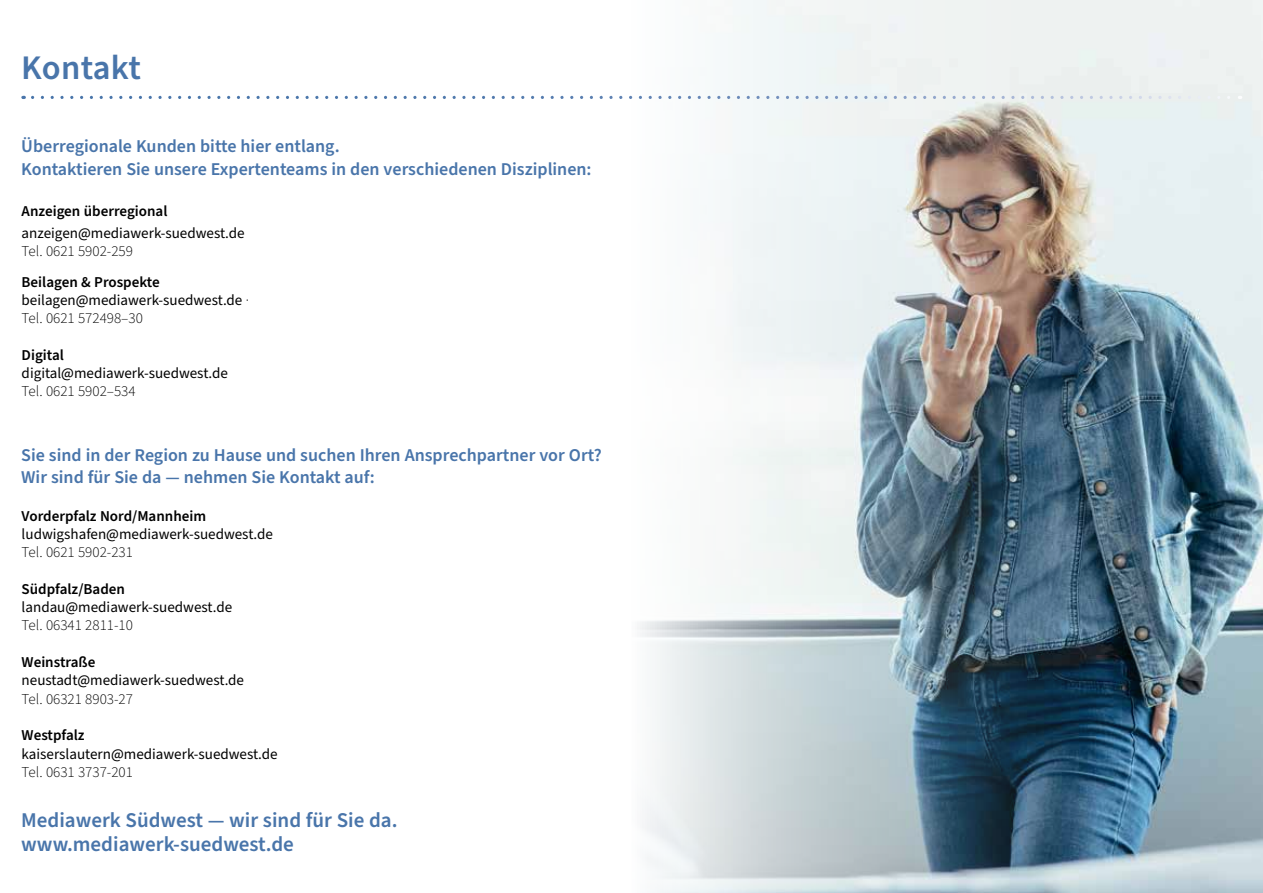
<style>
.page{position:relative;width:1263px;height:893px;background:#fff}
.page>*{position:absolute;margin:0;border:0;box-sizing:border-box;transform-origin:0 0}
.t1{font:600 34.5px "Source Sans Pro";letter-spacing:.005em;color:#4975aa}
.t2{font:600 21px/24px "Source Sans Pro";color:#4975aa}
.t3{font:600 18px/22.5px "Source Sans Pro";color:#4975aa}
.t4{font:15.15px/18.3px "Source Sans Pro";color:#000}
.t5{font:300 15.15px "Source Sans Pro";color:#000}
.t6{font:600 15.15px "Source Sans Pro";color:#000}
.s1{font-weight:600}
.s2{font-weight:300}
</style>
<div class="page">
<img style="left:637px;top:0;width:626px;height:893px">
<svg style="left:33px;top:96px;width:1207px;height:3px"></svg>
<h1 class="t1" style="left:21px;top:45px;width:121px">Kontakt</h1>
<p class="t3" style="left:21px;top:136px;width:572px">Überregionale Kunden bitte hier entlang.<br>Kontaktieren Sie unsere Expertenteams in den verschiedenen Disziplinen:</p>
<p class="t6" style="left:22px;top:201px;width:147px">Anzeigen überregional</p>
<p class="t4" style="left:22px;top:224px;width:225px">anzeigen@mediawerk-suedwest.de</p>
<p class="t5" style="left:22px;top:241px;width:113px">Tel. 0621 5902-259</p>
<p class="t4" style="left:22px;top:273px;width:229px"><span class="s1">Beilagen &amp; Prospekte </span>beilagen@mediawerk-suedwest.de <span class="s2">·<br>Tel. 0621 572498–30</span></p>
<p class="t6" style="left:22px;top:345px;width:44px">Digital</p>
<p class="t4" style="left:22px;top:364px;width:208px">digital@mediawerk-suedwest.de</p>
<p class="t5" style="left:22px;top:381px;width:116px">Tel. 0621 5902–534</p>
<p class="t3" style="left:21px;top:444px;width:582px">Sie sind in der Region zu Hause und suchen Ihren Ansprechpartner vor Ort?<br>Wir sind für Sie da — nehmen Sie Kontakt auf:</p>
<p class="t6" style="left:22px;top:505px;width:186px">Vorderpfalz Nord/Mannheim</p>
<p class="t4" style="left:22px;top:525px;width:253px">ludwigshafen@mediawerk-suedwest.de</p>
<p class="t5" style="left:22px;top:542px;width:113px">Tel. 0621 5902-231</p>
<p class="t6" style="left:22px;top:579px;width:105px">Südpfalz/Baden</p>
<p class="t4" style="left:22px;top:598px;width:212px">landau@mediawerk-suedwest.de</p>
<p class="t5" style="left:22px;top:615px;width:113px">Tel. 06341 2811-10</p>
<p class="t6" style="left:22px;top:652px;width:75px">Weinstraße</p>
<p class="t4" style="left:22px;top:672px;width:224px">neustadt@mediawerk-suedwest.de</p>
<p class="t5" style="left:22px;top:688px;width:113px">Tel. 06321 8903-27</p>
<p class="t6" style="left:22px;top:725px;width:64px">Westpfalz</p>
<p class="t4" style="left:22px;top:745px;width:258px">kaiserslautern@mediawerk-suedwest.de</p>
<p class="t5" style="left:22px;top:762px;width:113px">Tel. 0631 3737-201</p>
<h2 class="t2" style="left:21px;top:809px;width:378px">Mediawerk Südwest — wir sind für Sie da. www.mediawerk-suedwest.de</h2>
</div>
